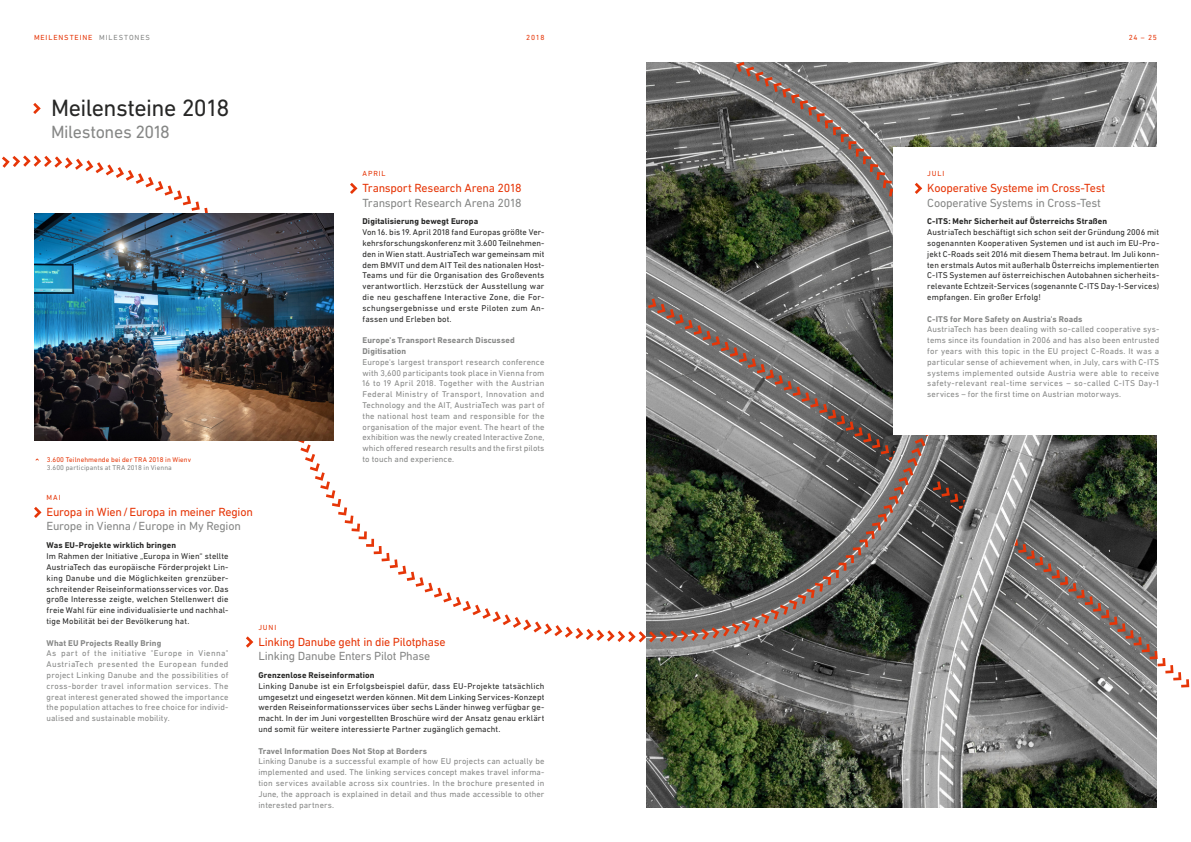
<style>
.page{position:relative;width:1191px;height:842px;background:#fff}
.page>*{position:absolute;margin:0;border:0;box-sizing:border-box;transform-origin:0 0}
.H1_DE{font:24px "DIN Next LT Pro";letter-spacing:-.025em;color:#272726}
.t1{font:18px "DIN Next LT Pro";letter-spacing:-.02em;color:#868786}
.H2_DE{font:12px "DIN Next LT Pro";letter-spacing:-.02em;color:#e63608}
.t2{font:12px "DIN Next LT Pro";letter-spacing:-.02em;color:#868786}
.Body_DE{font:8.5px/10.8px "DIN Next LT Pro";letter-spacing:.015em;color:#272726;text-align:justify}
.t3{font:8.5px/10.8px "DIN Next LT Pro";letter-spacing:.015em;color:#868786;text-align:justify}
.t4{font:700 8.5px/10.8px "DIN Next LT Pro";letter-spacing:.01em;color:#868786}
.H3_DE{font:700 8.5px "DIN Next LT Pro";letter-spacing:.01em;color:#272726}
.t5{font:7.5px "DIN Next LT Pro";letter-spacing:.115em;color:#e63608}
.t6{font:7.5px "DIN Next LT Pro";letter-spacing:.12em;color:#868786}
.t7{font:7px "DIN Next LT Pro";letter-spacing:.015em;color:#e63608}
.t8{font:7px "DIN Next LT Pro";letter-spacing:.015em;color:#868786}
</style>
<div class="page">
<img style="left:646px;top:62px;width:511px;height:745px">
<svg style="left:1014px;top:538px;width:175px;height:149px"></svg>
<div style="left:893px;top:147px;width:266px;height:288px;background:#fff"></div>
<img style="left:2px;top:62px;width:964px;height:586px">
<p class="t5" style="left:34px;top:33px;width:60px">MEILENSTEINE</p>
<p class="t5" style="left:526px;top:33px;width:20px">2018</p>
<p class="t5" style="left:1128px;top:33px;width:30px">24 – 25</p>
<p class="t6" style="left:99px;top:33px;width:52px">MILESTONES</p>
<h2 class="H1_DE" style="left:51px;top:94px;width:180px">Meilensteine 2018</h2>
<h2 class="t1" style="left:51px;top:121px;width:120px">Milestones 2018</h2>
<p class="t7" style="left:47px;top:456px;width:146px">3.600 Teilnehmende bei der TRA 2018 in Wienv</p>
<p class="t8" style="left:47px;top:464px;width:127px">3.600 participants at TRA 2018 in Vienna</p>
<h3 class="H2_DE" style="left:47px;top:505px;width:208px">Europa in Wien/Europa in meiner Region</h3>
<h3 class="t2" style="left:47px;top:519px;width:196px">Europe in Vienna/Europe in My Region</h3>
<p class="t5" style="left:47px;top:493px;width:16px">MAI</p>
<h4 class="H3_DE" style="left:47px;top:540px;width:131px">Was EU-Projekte wirklich bringen</h4>
<p class="Body_DE" style="left:47px;top:551px;width:183px">Im Rahmen der Initiative „Europa in Wien“ stellte AustriaTech das europäische Förderprojekt Lin&shy;king Danube und die Möglichkeiten grenzüber&shy;schreitender Reiseinformationsservices vor. Das große Interesse zeigte, welchen Stellenwert die freie Wahl für eine individualisierte und nachhal&shy;tige Mobilität bei der Bevölkerung hat.</p>
<p class="t5" style="left:258px;top:623px;width:19px">JUNI</p>
<p class="t5" style="left:362px;top:169px;width:25px">APRIL</p>
<p class="t5" style="left:927px;top:169px;width:19px">JULI</p>
<h3 class="H2_DE" style="left:362px;top:181px;width:161px">Transport Research Arena 2018</h3>
<h3 class="t2" style="left:362px;top:196px;width:161px">Transport Research Arena 2018</h3>
<h4 class="H3_DE" style="left:362px;top:216px;width:117px">Digitalisierung bewegt Europa</h4>
<p class="Body_DE" style="left:362px;top:227px;width:183px">Von 16. bis 19. April 2018 fand Europas größte Ver&shy;kehrsforschungskonferenz mit 3.600 Teilnehmen&shy;den in Wien statt. AustriaTech war gemeinsam mit dem BMVIT und dem AIT Teil des nationalen Host-Teams und für die Organisation des Großevents verantwortlich. Herzstück der Ausstellung war die neu geschaffene Interactive Zone, die For&shy;schungsergebnisse und erste Piloten zum An&shy;fassen und Erleben bot.</p>
<p class="t4" style="left:362px;top:335px;width:154px">Europe's Transport Research Discussed<br>Digitisation</p>
<p class="t3" style="left:362px;top:356px;width:183px">Europe's largest transport research conference with 3,600 participants took place in Vienna from 16 to 19 April 2018. Together with the Austrian Federal Ministry of Transport, Innovation and Technology and the AIT, AustriaTech was part of the national host team and responsible for the organisation of the major event. The heart of the exhibition was the newly created Interactive Zone, which offered research results and the first pilots to touch and experience.</p>
<h3 class="H2_DE" style="left:927px;top:181px;width:179px">Kooperative Systeme im Cross-Test</h3>
<h3 class="t2" style="left:927px;top:196px;width:175px">Cooperative Systems in Cross-Test</h3>
<h4 class="H3_DE" style="left:927px;top:216px;width:181px">C-ITS: Mehr Sicherheit auf Österreichs Straßen</h4>
<p class="Body_DE" style="left:927px;top:227px;width:233px">AustriaTech beschäftigt sich schon seit der Gründung 2006 mit sogenannten Kooperativen Systemen und ist auch im EU-Pro&shy;jekt C-Roads seit 2016 mit diesem Thema betraut. Im Juli konn&shy;ten erstmals Autos mit außerhalb Österreichs implementierten C-ITS Systemen auf österreichischen Autobahnen sicherheits&shy;relevante Echtzeit-Services (sogenannte C-ITS Day-1-Services) empfangen. Ein großer Erfolg!</p>
<p class="t4" style="left:927px;top:313px;width:157px">C-ITS for More Safety on Austria's Roads</p>
<p class="t3" style="left:927px;top:324px;width:233px">AustriaTech has been dealing with so-called cooperative sys&shy;tems since its foundation in 2006 and has also been entrusted for years with this topic in the EU project C-Roads. It was a particular sense of achievement when, in July, cars with C-ITS systems implemented outside Austria were able to receive safety-relevant real-time services – so-called C-ITS Day-1 services – for the first time on Austrian motorways.</p>
<p class="t4" style="left:47px;top:637px;width:116px">What EU Projects Really Bring</p>
<p class="t3" style="left:47px;top:648px;width:183px">As part of the initiative "Europe in Vienna" AustriaTech presented the European funded project Linking Danube and the possibilities of cross-border travel information services. The great interest generated showed the importance the population attaches to free choice for individ&shy;ualised and sustainable mobility.</p>
<h3 class="H2_DE" style="left:258px;top:635px;width:189px">Linking Danube geht in die Pilotphase</h3>
<h3 class="t2" style="left:258px;top:649px;width:173px">Linking Danube Enters Pilot Phase</h3>
<h4 class="H3_DE" style="left:258px;top:670px;width:118px">Grenzenlose Reiseinformation</h4>
<p class="Body_DE" style="left:258px;top:680px;width:287px">Linking Danube ist ein Erfolgsbeispiel dafür, dass EU-Projekte tatsächlich umgesetzt und eingesetzt werden können. Mit dem Linking Services-Konzept werden Reiseinformationsservices über sechs Länder hinweg verfügbar ge&shy;macht. In der im Juni vorgestellten Broschüre wird der Ansatz genau erklärt und somit für weitere interessierte Partner zugänglich gemacht.</p>
<p class="t4" style="left:258px;top:745px;width:170px">Travel Information Does Not Stop at Borders</p>
<p class="t3" style="left:258px;top:756px;width:287px">Linking Danube is a successful example of how EU projects can actually be implemented and used. The linking services concept makes travel informa&shy;tion services available across six countries. In the brochure presented in June, the approach is explained in detail and thus made accessible to other interested partners.</p>
</div>
